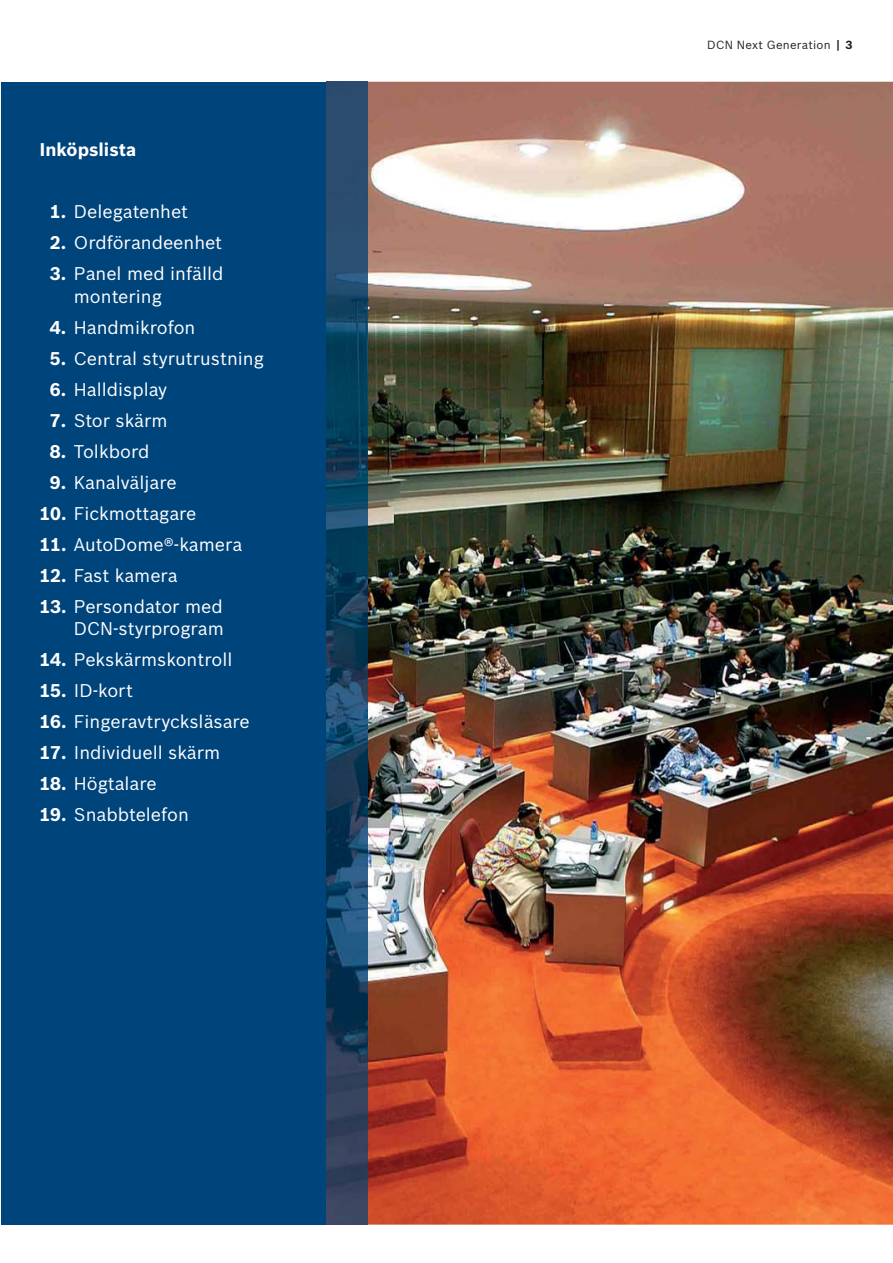
<style>
.page{position:relative;width:893px;height:1263px;background:#fff}
.page>*{position:absolute;margin:0;border:0;box-sizing:border-box;transform-origin:0 0}
.t1{font:18px/22.5px "Bosch Sans";color:#fff}
.t2{font:700 18px "Bosch Sans";color:#fff}
.t3{font:11.55px "Bosch Sans";letter-spacing:.02em;color:#231f20}
.s1{font-weight:700}
</style>
<div class="page">
<img style="left:367px;top:82px;width:525px;height:1143px">
<div style="left:1px;top:82px;width:325px;height:1143px;background:#00447c"></div>
<img style="left:326px;top:82px;width:41px;height:1143px">
<p class="t2" style="left:39px;top:142px;width:98px">Inköpslista</p>
<p class="t1" style="left:50px;top:202px;width:140px"><span class="s1">1.</span> Delegatenhet</p>
<p class="t1" style="left:50px;top:233px;width:174px"><span class="s1">2.</span> Ordförandeenhet</p>
<p class="t1" style="left:74px;top:264px;width:151px;text-indent:-24px"><span class="s1">3.</span> Panel med infälld montering</p>
<p class="t1" style="left:50px;top:317px;width:147px"><span class="s1">4.</span> Handmikrofon</p>
<p class="t1" style="left:50px;top:348px;width:215px"><span class="s1">5.</span> Central styrutrustning</p>
<p class="t1" style="left:50px;top:379px;width:119px"><span class="s1">6.</span> Halldisplay</p>
<p class="t1" style="left:50px;top:410px;width:119px"><span class="s1">7.</span> Stor skärm</p>
<p class="t1" style="left:50px;top:441px;width:101px"><span class="s1">8.</span> Tolkbord</p>
<p class="t1" style="left:50px;top:472px;width:128px"><span class="s1">9.</span> Kanalväljare</p>
<p class="t1" style="left:39px;top:503px;width:159px"><span class="s1">10.</span> Fickmottagare</p>
<p class="t1" style="left:39px;top:534px;width:204px"><span class="s1">11.</span> AutoDome®-kamera</p>
<p class="t1" style="left:39px;top:565px;width:140px"><span class="s1">12.</span> Fast kamera</p>
<p class="t1" style="left:39px;top:596px;width:186px;text-align:right"><span class="s1">13.</span> Persondator med<br>DCN-styrprogram</p>
<p class="t1" style="left:39px;top:650px;width:194px"><span class="s1">14.</span> Pekskärmskontroll</p>
<p class="t1" style="left:39px;top:681px;width:95px"><span class="s1">15.</span> ID-kort</p>
<p class="t1" style="left:39px;top:712px;width:212px"><span class="s1">16.</span> Fingeravtrycksläsare</p>
<p class="t1" style="left:39px;top:743px;width:182px"><span class="s1">17.</span> Individuell skärm</p>
<p class="t1" style="left:39px;top:774px;width:119px"><span class="s1">18.</span> Högtalare</p>
<p class="t1" style="left:39px;top:805px;width:151px"><span class="s1">19.</span> Snabbtelefon</p>
<p class="t3" style="left:707px;top:40px;width:146px">DCN Next Generation <span class="s1">| 3</span></p>
</div>
